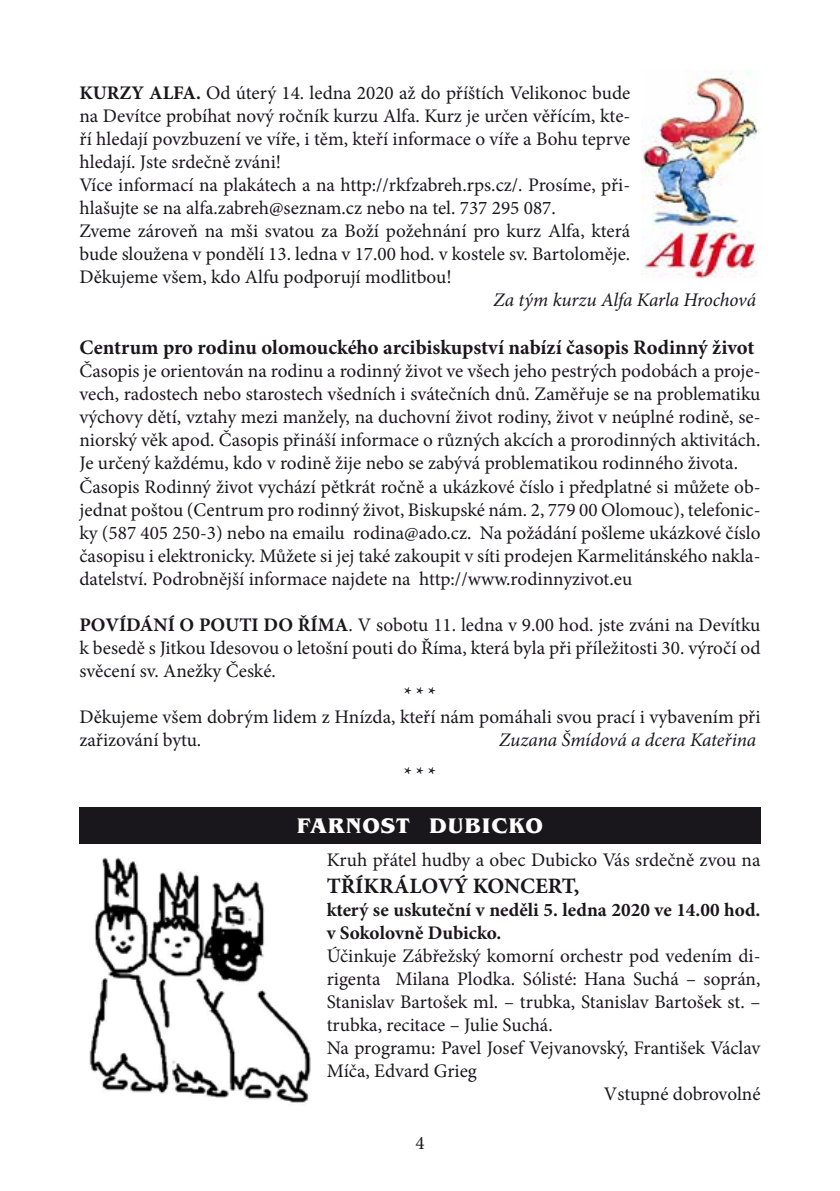
<style>
.page{position:relative;width:840px;height:1191px;background:#fff}
.page>*{position:absolute;margin:0;border:0;box-sizing:border-box;transform-origin:0 0}
.t1{font:700 22px "Minion Pro";color:#1a171c}
.t2{font:700 21.8px "Benguiat Itc TOT";letter-spacing:.045em;color:#fff}
.t3{font:700 20.6px "Minion Pro";color:#1a171c}
.t4{font:19.2px/23px "Minion Pro";color:#1a171c}
.t5{font:700 19.2px/23px "Minion Pro";color:#1a171c}
.t6{font:italic 19.2px "Minion Pro";letter-spacing:-.01em;color:#1a171c}
.t7{font:19px "Minion Pro";color:#1a171c}
.s1{font-weight:700}
</style>
<div class="page">
<div style="left:79px;top:807px;width:681px;height:36px;background:#1a171c"></div>
<img style="left:641px;top:71px;width:118px;height:208px">
<img style="left:89px;top:857px;width:222px;height:246px">
<p class="t4" style="left:79px;top:81px;width:552px"><span class="s1">KURZY ALFA.</span> Od úterý 14. ledna 2020 až do příštích Velikonoc bude na Devítce probíhat nový ročník kurzu Alfa. Kurz je určen věřícím, kte&shy;ří hledají povzbuzení ve víře, i těm, kteří informace o víře a Bohu teprve hledají. Jste srdečně zváni!<br>Více informací na plakátech a na http://rkfzabreh.rps.cz/. Prosíme, při&shy;hlašujte se na alfa.zabreh@seznam.cz nebo na tel. 737 295 087.<br>Zveme zároveň na mši svatou za Boží požehnání pro kurz Alfa, která bude sloužena v pondělí 13. ledna v 17.00 hod. v kostele sv. Bartoloměje.<br>Děkujeme všem, kdo Alfu podporují modlitbou!</p>
<p class="t6" style="left:493px;top:287px;width:264px">Za tým kurzu Alfa Karla Hrochová</p>
<p class="t3" style="left:79px;top:333px;width:676px">Centrum pro rodinu olomouckého arcibiskupství nabízí časopis Rodinný život</p>
<p class="t4" style="left:79px;top:360px;width:682px">Časopis je orientován na rodinu a rodinný život ve všech jeho pestrých podobách a proje&shy;vech, radostech nebo starostech všedních i svátečních dnů. Zaměřuje se na problematiku výchovy dětí, vztahy mezi manžely, na duchovní život rodiny, život v neúplné rodině, se&shy;niorský věk apod. Časopis přináší informace o různých akcích a prorodinných aktivitách.<br>Je určený každému, kdo v rodině žije nebo se zabývá problematikou rodinného života.<br>Časopis Rodinný život vychází pětkrát ročně a ukázkové číslo i předplatné si můžete ob&shy;jednat poštou (Centrum pro rodinný život, Biskupské nám. 2, 779 00 Olomouc), telefonic&shy;ky (587 405 250-3) nebo na emailu rodina@ado.cz. Na požádání pošleme ukázkové číslo časopisu i elektronicky. Můžete si jej také zakoupit v síti prodejen Karmelitánského nakla&shy;datelství. Podrobnější informace najdete na http://www.rodinnyzivot.eu</p>
<p class="t4" style="left:79px;top:613px;width:682px;text-align:justify"><span class="s1">POVÍDÁNÍ O POUTI DO ŘÍMA</span>. V sobotu 11. ledna v 9.00 hod. jste zváni na Devítku k besedě s Jitkou Idesovou o letošní pouti do Říma, která byla při příležitosti 30. výročí od svěcení sv. Anežky České.</p>
<p class="t5" style="left:404px;top:682px;width:33px">* * *</p>
<p class="t4" style="left:79px;top:705px;width:682px">Děkujeme všem dobrým lidem z Hnízda, kteří nám pomáhali svou prací i vybavením při zařizování bytu.</p>
<p class="t6" style="left:499px;top:727px;width:258px">Zuzana Šmídová a dcera Kateřina</p>
<p class="t5" style="left:404px;top:762px;width:33px">* * *</p>
<p class="t2" style="left:297px;top:813px;width:247px">FARNOST DUBICKO</p>
<p class="t4" style="left:326px;top:848px;width:435px">Kruh přátel hudby a obec Dubicko Vás srdečně zvou na</p>
<p class="t1" style="left:326px;top:870px;width:254px">TŘÍKRÁLOVÝ KONCERT,</p>
<p class="t5" style="left:326px;top:898px;width:435px">který se uskuteční v neděli 5. ledna 2020 ve 14.00 hod. v Sokolovně Dubicko.</p>
<p class="t4" style="left:326px;top:944px;width:435px">Účinkuje Zábřežský komorní orchestr pod vedením di-</p>
<p class="t4" style="left:326px;top:967px;width:435px">rigenta Milana Plodka. Sólisté: Hana Suchá – soprán,</p>
<p class="t4" style="left:326px;top:990px;width:435px">Stanislav Bartošek ml. – trubka, Stanislav Bartošek st. –</p>
<p class="t4" style="left:326px;top:1013px;width:227px">trubka, recitace – Julie Suchá.</p>
<p class="t4" style="left:326px;top:1036px;width:435px">Na programu: Pavel Josef Vejvanovský, František Václav</p>
<p class="t4" style="left:326px;top:1059px;width:152px">Míča, Edvard Grieg</p>
<p class="t4" style="left:603px;top:1082px;width:158px">Vstupné dobrovolné</p>
<p class="t7" style="left:415px;top:1130px;width:11px">4</p>
</div>
